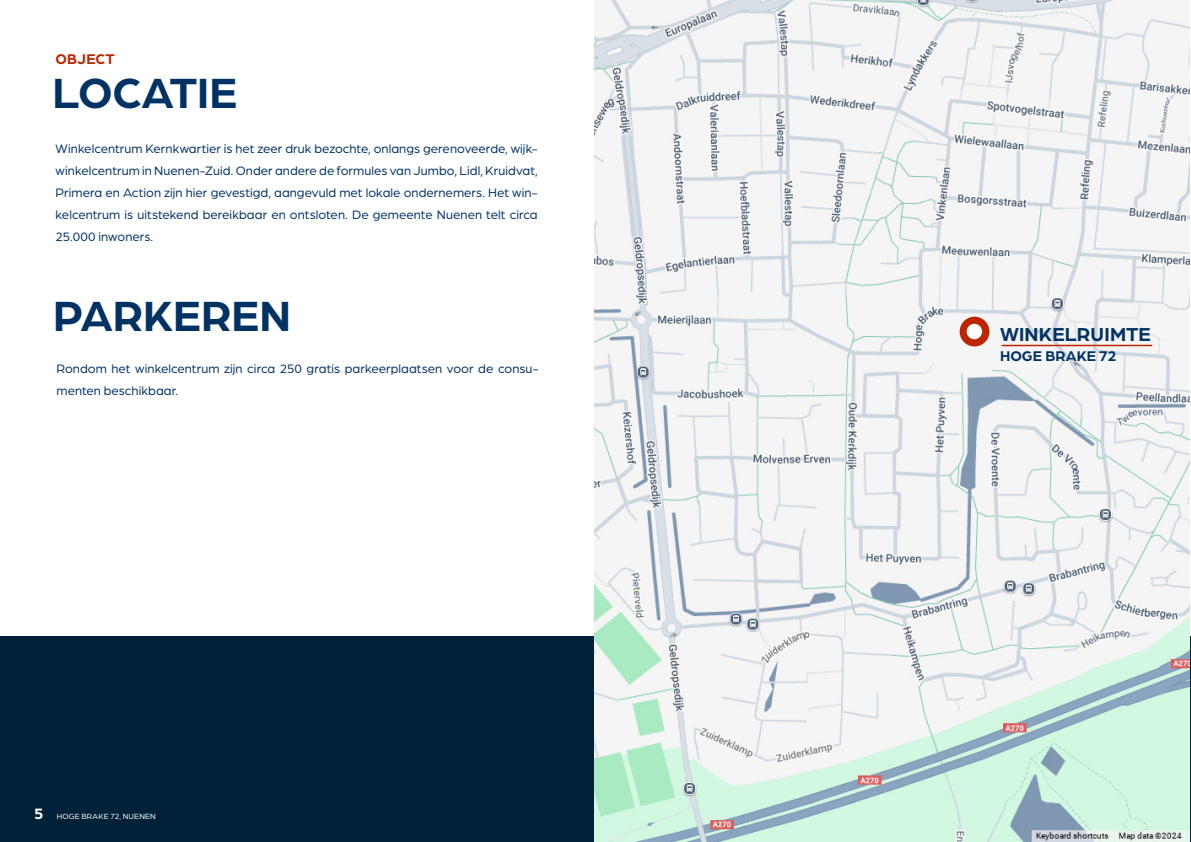
<style>
.page{position:relative;width:1191px;height:842px;background:#fff}
.page>*{position:absolute;margin:0;border:0;box-sizing:border-box;transform-origin:0 0}
.t1{font:700 45px "Arboria";letter-spacing:-.005em;color:#003264}
.t2{font:700 20px "Arboria";letter-spacing:.005em;color:#003264}
.t3{font:700 15px "Arboria";letter-spacing:.005em;color:#003264}
.t4{font:700 15px "Arboria";letter-spacing:.01em;color:#bc2701}
.t5{font:13px/22px "Arboria";color:#003264;text-align:justify}
.t6{font:8px "Arboria";letter-spacing:.02em;color:#fff}
.s1{font-weight:700;font-size:16px}
</style>
<div class="page">
<div style="left:0;top:637px;width:1191px;height:205px;background:#002138"></div>
<img style="left:594px;top:0;width:596px;height:841px">
<hr style="left:1002px;top:345px;width:149px;height:1px;background:#bc2701">
<div style="left:959px;top:317px;width:30px;height:29px;background:#bc2701;border-radius:50%"></div>
<div style="left:966px;top:324px;width:16px;height:15px;background:#fff;border-radius:50%"></div>
<p class="t4" style="left:56px;top:49px;width:61px">OBJECT</p>
<h1 class="t1" style="left:52px;top:62px;width:186px">LOCATIE</h1>
<p class="t5" style="left:56px;top:137px;width:483px">Winkelcentrum Kernkwartier is het zeer druk bezochte, onlangs gerenoveerde, wijk&shy;winkelcentrum in Nuenen-Zuid. Onder andere de formules van Jumbo, Lidl, Kruidvat, Primera en Action zijn hier gevestigd, aangevuld met lokale ondernemers. Het win&shy;kelcentrum is uitstekend bereikbaar en ontsloten. De gemeente Nuenen telt circa 25.000 inwoners.</p>
<h1 class="t1" style="left:53px;top:285px;width:239px">PARKEREN</h1>
<p class="t5" style="left:56px;top:357px;width:483px">Rondom het winkelcentrum zijn circa 250 gratis parkeerplaatsen voor de consu&shy;menten beschikbaar.</p>
<p class="t6" style="left:34px;top:811px;width:123px"><span class="s1">5</span> HOGE BRAKE 72, NUENEN</p>
<h2 class="t2" style="left:1000px;top:320px;width:152px">WINKELRUIMTE</h2>
<p class="t3" style="left:1000px;top:345px;width:118px">HOGE BRAKE 72</p>
</div>
